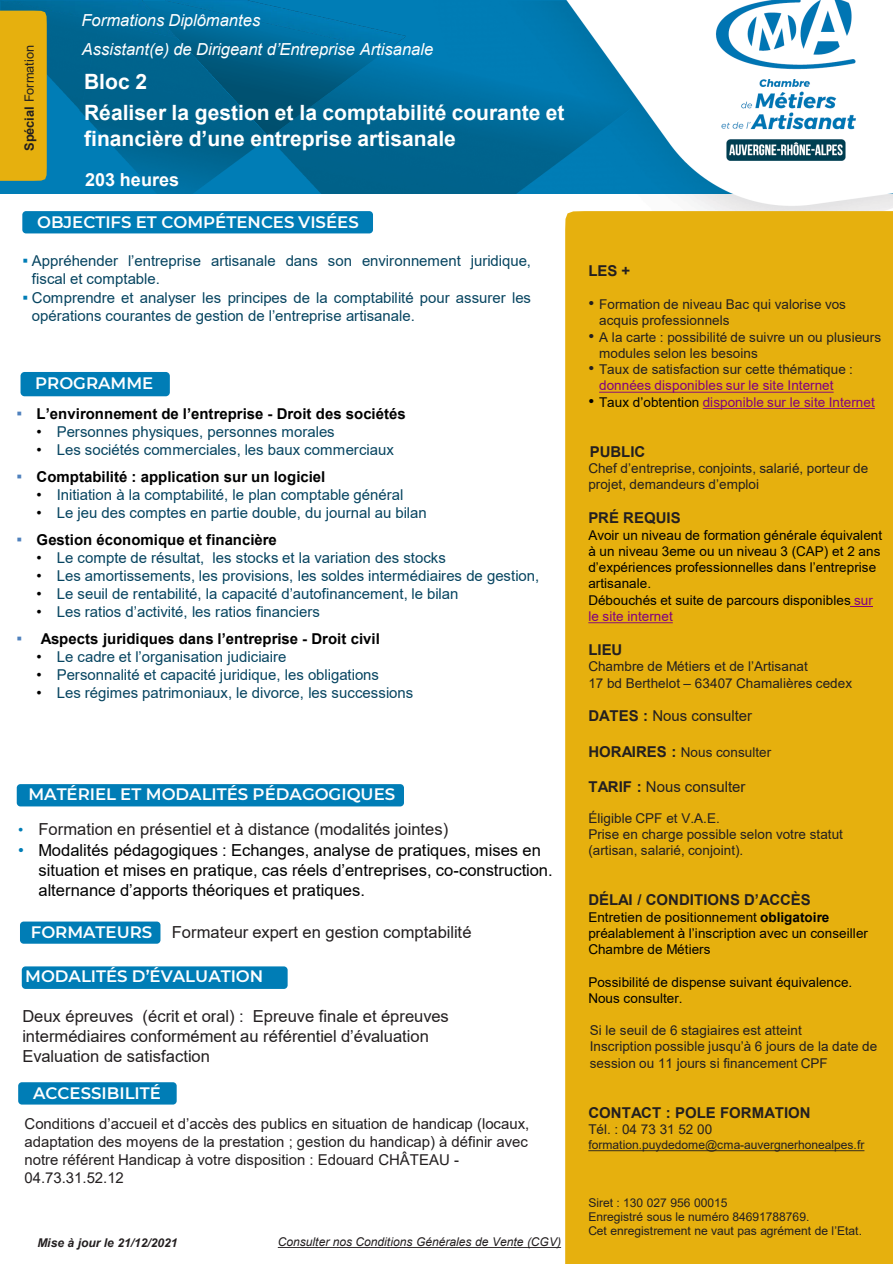
<style>
.page{position:relative;width:893px;height:1264px;background:#fff}
.page>*{position:absolute;margin:0;border:0;box-sizing:border-box;transform-origin:0 0}
.t1{font:700 21px/25.3px "Arial";color:#fff}
.t2{font:700 18px "Arial";letter-spacing:.005em;color:#fff}
.t3{font:16.5px/19.8px "Arial";color:#231f20}
.t4{font:16.5px/19.8px "Arial";color:#000}
.t5{font:600 16.5px "Montserrat";color:#fff}
.t6{font:italic 16.5px "Arial";color:#fff}
.t7{font:15px/18px "Arial";color:#064460}
.t8{font:15px/18px "Arial";color:#231f20}
.t9{font:700 15px "Arial";color:#000}
.t10{font:700 15px "Arial";color:#231f20}
.t11{font:13.5px/16.2px "Arial";letter-spacing:.005em;color:#231f20}
.t12{font:13.5px/16.2px "Arial";letter-spacing:.005em;color:#000}
.t13{font:13.5px "Arial";letter-spacing:.005em;color:#800080}
.t14{font:12.75px "Arial";letter-spacing:-.005em;color:#231f20}
.t15{font:12px "Arial";letter-spacing:-.005em;color:#231f20}
.t16{font:italic 12px "Arial";letter-spacing:-.005em;color:#231f20}
.t17{font:italic 700 12px "Arial";letter-spacing:-.005em;color:#231f20}
.s1{font-weight:700}
.s2{font-family:"Calibri";font-size:16.5px;color:#007db6}
.s3{font-weight:400;font-size:16.5px;color:#4f81bd}
.s4{color:#000}
.s5{font-size:15px;color:#007db6}
.s6{color:#007db6}
.s7{font-size:16.5px}
.s8{color:#800080}
.s9{font-size:16.5px;color:#000}
.s10{font-weight:700;font-size:15px}
</style>
<div class="page">
<div style="left:565px;top:211px;width:327px;height:1052px;background:#e6b00e"></div>
<div style="left:22px;top:211px;width:351px;height:22px;background:#007db6;border-radius:4px"></div>
<svg style="left:0;top:0;width:892px;height:193px;background:#006e9e"></svg>
<img style="left:99px;top:0;width:307px;height:50px">
<img style="left:80px;top:21px;width:189px;height:173px">
<img style="left:0;top:0;width:99px;height:110px">
<img style="left:142px;top:0;width:244px;height:136px">
<div style="left:0;top:11px;width:47px;height:170px;background:#e6b00e"></div>
<img style="left:433px;top:1px;width:124px;height:193px">
<img style="left:450px;top:64px;width:107px;height:130px">
<div style="left:21px;top:372px;width:149px;height:24px;background:#007db6;border-radius:4px"></div>
<div style="left:17px;top:784px;width:387px;height:22px;background:#007db6;border-radius:4px"></div>
<div style="left:20px;top:921px;width:140px;height:22px;background:#007db6;border-radius:4px"></div>
<img style="left:557px;top:0;width:335px;height:208px">
<div style="left:22px;top:966px;width:265px;height:22px;background:#007db6;border-radius:4px"></div>
<div style="left:18px;top:1081px;width:159px;height:23px;background:#007db6;border-radius:4px"></div>
<svg style="left:599px;top:391px;width:234px;height:1px"></svg>
<svg style="left:702px;top:408px;width:172px;height:1px"></svg>
<svg style="left:850px;top:606px;width:22px;height:1px"></svg>
<svg style="left:588px;top:622px;width:84px;height:1px"></svg>
<svg style="left:588px;top:1149px;width:276px;height:1px"></svg>
<p class="t14" style="left:21px;top:151px;width:107px;rotate:-90deg"><span class="s1">Spécial</span> Formation</p>
<p class="t6" style="left:81px;top:10px;width:180px">Formations Diplômantes</p>
<p class="t6" style="left:82px;top:39px;width:353px">Assistant(e) de Dirigeant d’Entreprise Artisanale</p>
<p class="t1" style="left:84px;top:69px;width:64px">Bloc 2</p>
<p class="t1" style="left:84px;top:101px;width:482px">Réaliser la gestion et la comptabilité courante et financière d’une entreprise artisanale</p>
<p class="t2" style="left:85px;top:167px;width:96px">203 heures</p>
<p class="t5" style="left:37px;top:210px;width:323px">OBJECTIFS ET COMPÉTENCES VISÉES</p>
<p class="t7" style="left:32px;top:251px;width:500px;text-indent:-10px"><span class="s2">▪</span> Appréhender l’entreprise artisanale dans son environnement juridique, fiscal et comptable.</p>
<p class="t7" style="left:32px;top:288px;width:500px;text-indent:-10px"><span class="s2">▪</span> Comprendre et analyser les principes de la comptabilité pour assurer les opérations courantes de gestion de l’entreprise artisanale.</p>
<p class="t5" style="left:35px;top:371px;width:120px">PROGRAMME</p>
<p class="t9" style="left:16px;top:403px;width:390px"><span class="s3">▪</span> L’environnement de l’entreprise - Droit des sociétés</p>
<p class="t7" style="left:37px;top:422px;width:299px"><span class="s4">•</span> Personnes physiques, personnes morales</p>
<p class="t7" style="left:37px;top:440px;width:359px"><span class="s4">•</span> Les sociétés commerciales, les baux commerciaux</p>
<p class="t9" style="left:16px;top:466px;width:310px"><span class="s3">▪</span> Comptabilité : application sur un logiciel</p>
<p class="t7" style="left:37px;top:485px;width:368px"><span class="s4">•</span> Initiation à la comptabilité, le plan comptable général</p>
<p class="t7" style="left:37px;top:503px;width:391px"><span class="s4">•</span> Le jeu des comptes en partie double, du journal au bilan</p>
<p class="t9" style="left:16px;top:529px;width:262px"><span class="s3">▪</span> Gestion économique et financière</p>
<p class="t7" style="left:37px;top:548px;width:411px"><span class="s4">•</span> Le compte de résultat, les stocks et la variation des stocks</p>
<p class="t7" style="left:37px;top:566px;width:504px"><span class="s4">•</span> Les amortissements, les provisions, les soldes intermédiaires de gestion,</p>
<p class="t7" style="left:37px;top:584px;width:423px"><span class="s4">•</span> Le seuil de rentabilité, la capacité d’autofinancement, le bilan</p>
<p class="t7" style="left:37px;top:602px;width:285px"><span class="s4">•</span> Les ratios d’activité, les ratios financiers</p>
<p class="t9" style="left:16px;top:628px;width:365px"><span class="s3">▪</span> Aspects juridiques dans l’entreprise - Droit civil</p>
<p class="t7" style="left:37px;top:647px;width:251px"><span class="s4">•</span> Le cadre et l’organisation judiciaire</p>
<p class="t7" style="left:37px;top:665px;width:344px"><span class="s4">•</span> Personnalité et capacité juridique, les obligations</p>
<p class="t7" style="left:37px;top:683px;width:378px"><span class="s4">•</span> Les régimes patrimoniaux, le divorce, les successions</p>
<p class="t5" style="left:28px;top:782px;width:368px">MATÉRIEL ET MODALITÉS PÉDAGOGIQUES</p>
<p class="t3" style="left:18px;top:818px;width:431px"><span class="s5">•</span> Formation en présentiel et à distance (modalités jointes)</p>
<p class="t4" style="left:38px;top:840px;width:515px;text-indent:-20px"><span class="s6">•</span> Modalités pédagogiques : Echanges, analyse de pratiques, mises en situation et mises en pratique, cas réels d’entreprises, co-construction. alternance d’apports théoriques et pratiques.</p>
<p class="t5" style="left:31px;top:920px;width:123px">FORMATEURS</p>
<p class="t3" style="left:172px;top:922px;width:301px">Formateur expert en gestion comptabilité</p>
<p class="t5" style="left:25px;top:964px;width:239px">MODALITÉS D’ÉVALUATION</p>
<p class="t3" style="left:22px;top:1006px;width:428px">Deux épreuves (écrit et oral) : Epreuve finale et épreuves intermédiaires conformément au référentiel d’évaluation</p>
<p class="t3" style="left:22px;top:1045px;width:189px">Evaluation de satisfaction</p>
<p class="t5" style="left:33px;top:1081px;width:129px">ACCESSIBILITÉ</p>
<p class="t8" style="left:25px;top:1113px;width:506px">Conditions d’accueil et d’accès des publics en situation de handicap (locaux, adaptation des moyens de la prestation ; gestion du handicap) à définir avec notre référent Handicap à votre disposition : Edouard CHÂTEAU - 04.73.31.52.12</p>
<p class="t17" style="left:37px;top:1234px;width:142px">Mise à jour le 21/12/2021</p>
<p class="t16" style="left:278px;top:1233px;width:285px">Consulter nos Conditions Générales de Vente (CGV)</p>
<p class="t10" style="left:588px;top:260px;width:43px">LES +</p>
<p class="t11" style="left:599px;top:296px;width:248px;text-indent:-11px"><span class="s7">•</span> Formation de niveau Bac qui valorise vos acquis professionnels</p>
<p class="t11" style="left:599px;top:328px;width:283px;text-indent:-11px"><span class="s7">•</span> A la carte : possibilité de suivre un ou plusieurs modules selon les besoins</p>
<p class="t11" style="left:599px;top:361px;width:255px;text-indent:-11px"><span class="s7">•</span> Taux de satisfaction sur cette thématique : <span class="s8">données disponibles sur le site Internet</span></p>
<p class="t13" style="left:588px;top:392px;width:288px"><span class="s9">•</span> <span class="s4">Taux d’obtention</span> disponible sur le site Internet</p>
<p class="t10" style="left:589px;top:440px;width:57px">PUBLIC</p>
<p class="t11" style="left:588px;top:460px;width:281px">Chef d’entreprise, conjoints, salarié, porteur de projet, demandeurs d’emploi</p>
<p class="t10" style="left:588px;top:507px;width:94px">PRÉ REQUIS</p>
<p class="t12" style="left:588px;top:526px;width:295px">Avoir un niveau de formation générale équivalent à un niveau 3eme ou un niveau 3 (CAP) et 2 ans d’expériences professionnelles dans l’entreprise artisanale.</p>
<p class="t12" style="left:588px;top:591px;width:286px">Débouchés et suite de parcours disponibles <span class="s8">sur le site internet</span></p>
<p class="t10" style="left:588px;top:638px;width:36px">LIEU</p>
<p class="t11" style="left:588px;top:658px;width:221px">Chambre de Métiers et de l’Artisanat</p>
<p class="t11" style="left:588px;top:674px;width:265px">17 bd Berthelot – 63407 Chamalières cedex</p>
<p class="t8" style="left:588px;top:706px;width:165px"><span class="s1">DATES :</span> Nous consulter</p>
<p class="t11" style="left:588px;top:744px;width:184px"><span class="s10">HORAIRES :</span> Nous consulter</p>
<p class="t8" style="left:588px;top:777px;width:159px"><span class="s1">TARIF :</span> Nous consulter</p>
<p class="t11" style="left:588px;top:809px;width:133px">Éligible CPF et V.A.E.</p>
<p class="t11" style="left:588px;top:825px;width:256px">Prise en charge possible selon votre statut (artisan, salarié, conjoint).</p>
<p class="t10" style="left:588px;top:889px;width:224px">DÉLAI / CONDITIONS D’ACCÈS</p>
<p class="t12" style="left:588px;top:908px;width:281px">Entretien de positionnement <span class="s1">obligatoire </span>préalablement à l’inscription avec un conseiller<br>Chambre de Métiers</p>
<p class="t12" style="left:588px;top:973px;width:265px">Possibilité de dispense suivant équivalence.<br>Nous consulter.</p>
<p class="t11" style="left:589px;top:1021px;width:213px">Si le seuil de 6 stagiaires est atteint</p>
<p class="t11" style="left:589px;top:1038px;width:289px">Inscription possible jusqu’à 6 jours de la date de session ou 11 jours si financement CPF</p>
<p class="t10" style="left:588px;top:1101px;width:224px">CONTACT : POLE FORMATION</p>
<p class="t11" style="left:588px;top:1120px;width:125px">Tél. : 04 73 31 52 00</p>
<p class="t15" style="left:588px;top:1136px;width:277px">formation.puydedome@cma-auvergnerhonealpes.fr</p>
<p class="t15" style="left:588px;top:1193px;width:140px">Siret : 130 027 956 00015</p>
<p class="t15" style="left:588px;top:1208px;width:222px">Enregistré sous le numéro 84691788769.</p>
<p class="t15" style="left:588px;top:1222px;width:275px">Cet enregistrement ne vaut pas agrément de l’Etat.</p>
</div>
